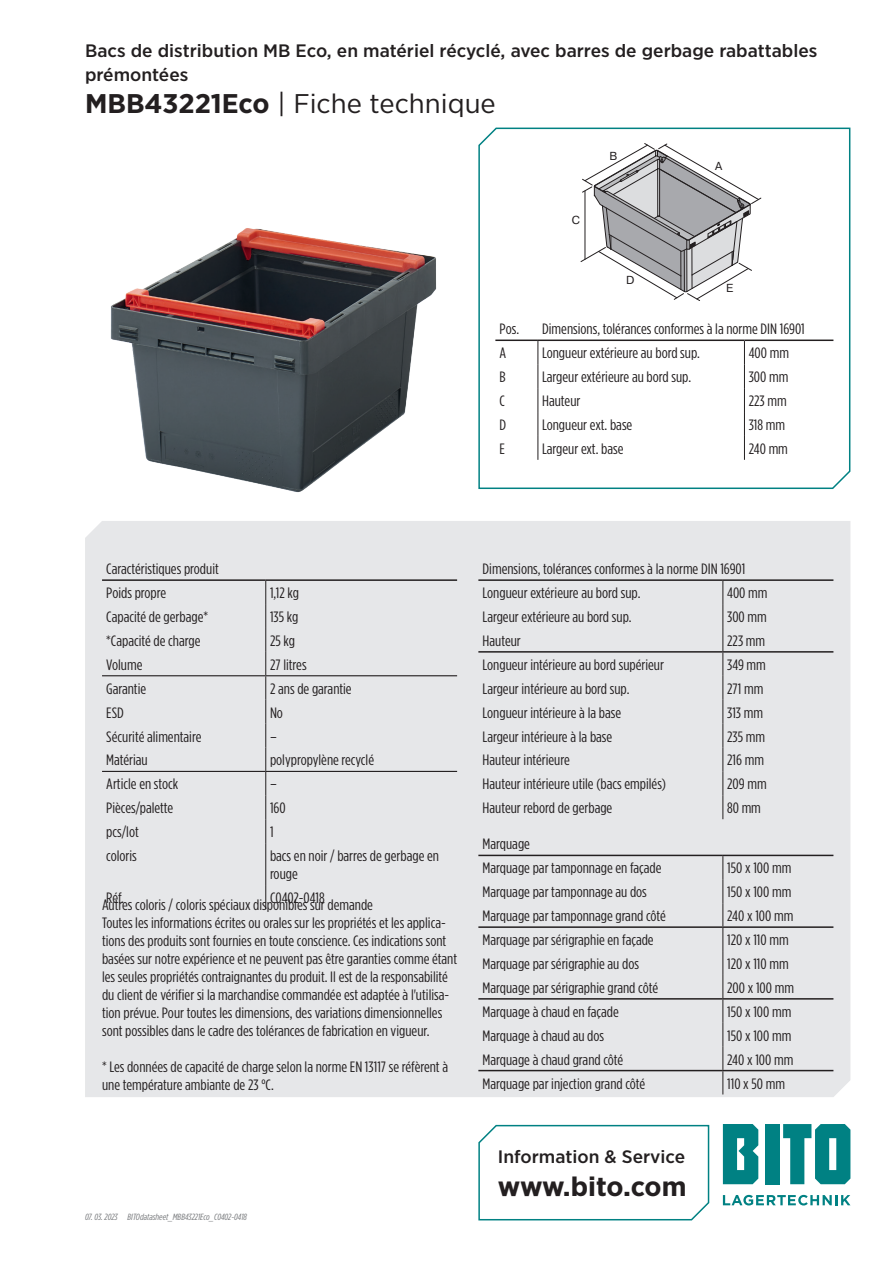
<style>
.page{position:relative;width:893px;height:1263px;background:#fff}
.page>*{position:absolute;margin:0;border:0;box-sizing:border-box;transform-origin:0 0}
.Datenblatt_Überschri{font:27px "Gotham Narrow";color:#231f20;scale:1.1 1}
.t1{font:700 27px "Gotham Narrow";letter-spacing:-.015em;color:#231f20;scale:1.1 1}
.Datenblatt_Überschri-2{font:500 18px/24px "Gotham Narrow";color:#231f20;scale:1.1 1}
.t2{font:15px/18px "Gotham Condensed";color:#231f20;scale:1.1 1}
.t3{font:11.55px "Bito Pragmatica";color:#231f20}
.Dateiname{font:italic 9px "Gotham Condensed";color:#76787b;scale:1.1 1}
.s1{font-weight:700}
</style>
<div class="page">
<div style="left:85px;top:521px;width:765px;height:576px;background:#e6e7e9"></div>
<svg style="left:723px;top:1195px;width:127px;height:10px"></svg>
<div style="left:765px;top:1124px;width:15px;height:60px;background:#008183"></div>
<svg style="left:723px;top:1124px;width:35px;height:60px;background:#1e8f91"></svg>
<svg style="left:783px;top:1124px;width:67px;height:60px"></svg>
<svg style="left:478px;top:1124px;width:232px;height:97px"></svg>
<svg style="left:478px;top:127px;width:373px;height:362px"></svg>
<img style="left:110px;top:228px;width:327px;height:265px">
<svg style="left:581px;top:143px;width:180px;height:158px"></svg>
<hr style="left:495px;top:340px;width:43px;height:1px;background:#231f20">
<hr style="left:538px;top:340px;width:206px;height:1px;background:#231f20">
<hr style="left:744px;top:340px;width:89px;height:1px;background:#231f20">
<svg style="left:537px;top:341px;width:1px;height:119px"></svg>
<svg style="left:744px;top:341px;width:1px;height:119px"></svg>
<hr style="left:478px;top:855px;width:245px;height:1px;background:#231f20">
<hr style="left:723px;top:855px;width:110px;height:1px;background:#231f20">
<hr style="left:478px;top:926px;width:245px;height:2px;background:#231f20">
<hr style="left:723px;top:926px;width:110px;height:2px;background:#231f20">
<hr style="left:478px;top:998px;width:245px;height:1px;background:#231f20">
<hr style="left:723px;top:998px;width:110px;height:1px;background:#231f20">
<hr style="left:478px;top:1070px;width:245px;height:1px;background:#231f20">
<hr style="left:723px;top:1070px;width:110px;height:1px;background:#231f20">
<svg style="left:722px;top:856px;width:1px;height:238px"></svg>
<hr style="left:102px;top:579px;width:164px;height:2px;background:#231f20">
<hr style="left:266px;top:579px;width:191px;height:2px;background:#231f20">
<hr style="left:102px;top:675px;width:164px;height:1px;background:#231f20">
<hr style="left:266px;top:675px;width:191px;height:1px;background:#231f20">
<hr style="left:102px;top:771px;width:164px;height:1px;background:#231f20">
<hr style="left:266px;top:771px;width:191px;height:1px;background:#231f20">
<svg style="left:265px;top:581px;width:1px;height:262px"></svg>
<hr style="left:265px;top:843px;width:1px;height:42px;background:#231f20">
<svg style="left:265px;top:885px;width:1px;height:24px"></svg>
<hr style="left:478px;top:579px;width:245px;height:2px;background:#231f20">
<hr style="left:723px;top:579px;width:110px;height:2px;background:#231f20">
<hr style="left:478px;top:651px;width:245px;height:2px;background:#231f20">
<hr style="left:723px;top:651px;width:110px;height:2px;background:#231f20">
<svg style="left:722px;top:581px;width:1px;height:238px"></svg>
<p class="Datenblatt_Überschri-2" style="left:85px;top:38px;width:667px">Bacs de distribution MB Eco, en matériel récyclé, avec barres de gerbage rabattables prémontées</p>
<p class="Datenblatt_Überschri" style="left:85px;top:87px;width:375px"><span class="s1">MBB43221Eco</span> | Fiche technique</p>
<p class="t3" style="left:572px;top:213px;width:10px">C</p>
<p class="t3" style="left:609px;top:149px;width:9px">B</p>
<p class="t3" style="left:626px;top:273px;width:10px">D</p>
<p class="t3" style="left:715px;top:159px;width:9px">A</p>
<p class="t3" style="left:726px;top:281px;width:9px">E</p>
<p class="t2" style="left:500px;top:320px;width:19px">Pos.</p>
<p class="t2" style="left:542px;top:320px;width:240px">Dimensions, tolérances conformes à la norme DIN 16901</p>
<p class="t2" style="left:500px;top:344px;width:8px">A</p>
<p class="t2" style="left:542px;top:344px;width:145px">Longueur extérieure au bord sup.</p>
<p class="t2" style="left:749px;top:344px;width:38px">400 mm</p>
<p class="t2" style="left:500px;top:368px;width:7px">B</p>
<p class="t2" style="left:542px;top:368px;width:137px">Largeur extérieure au bord sup.</p>
<p class="t2" style="left:749px;top:368px;width:38px">300 mm</p>
<p class="t2" style="left:500px;top:392px;width:6px">C</p>
<p class="t2" style="left:542px;top:392px;width:36px">Hauteur</p>
<p class="t2" style="left:749px;top:392px;width:36px">223 mm</p>
<p class="t2" style="left:500px;top:416px;width:8px">D</p>
<p class="t2" style="left:542px;top:416px;width:84px">Longueur ext. base</p>
<p class="t2" style="left:749px;top:416px;width:35px">318 mm</p>
<p class="t2" style="left:500px;top:439px;width:6px">E</p>
<p class="t2" style="left:542px;top:439px;width:75px">Largeur ext. base</p>
<p class="t2" style="left:749px;top:439px;width:37px">240 mm</p>
<p class="t2" style="left:106px;top:560px;width:104px">Caractéristiques produit</p>
<p class="t2" style="left:106px;top:584px;width:56px">Poids propre</p>
<p class="t2" style="left:270px;top:584px;width:28px">1,12 kg</p>
<p class="t2" style="left:106px;top:608px;width:94px">Capacité de gerbage*</p>
<p class="t2" style="left:270px;top:608px;width:27px">135 kg</p>
<p class="t2" style="left:106px;top:631px;width:87px">*Capacité de charge</p>
<p class="t2" style="left:270px;top:631px;width:24px">25 kg</p>
<p class="t2" style="left:106px;top:655px;width:34px">Volume</p>
<p class="t2" style="left:270px;top:655px;width:35px">27 litres</p>
<p class="t2" style="left:106px;top:679px;width:38px">Garantie</p>
<p class="t2" style="left:270px;top:679px;width:76px">2 ans de garantie</p>
<p class="t2" style="left:106px;top:703px;width:17px">ESD</p>
<p class="t2" style="left:270px;top:703px;width:13px">No</p>
<p class="t2" style="left:106px;top:727px;width:88px">Sécurité alimentaire</p>
<p class="t2" style="left:270px;top:727px;width:8px">–</p>
<p class="t2" style="left:106px;top:751px;width:39px">Matériau</p>
<p class="t2" style="left:270px;top:751px;width:96px">polypropylène recyclé</p>
<p class="t2" style="left:106px;top:775px;width:67px">Article en stock</p>
<p class="t2" style="left:270px;top:775px;width:8px">–</p>
<p class="t2" style="left:106px;top:799px;width:62px">Pièces/palette</p>
<p class="t2" style="left:270px;top:799px;width:16px">160</p>
<p class="t2" style="left:106px;top:823px;width:31px">pcs/lot</p>
<p class="t2" style="left:270px;top:823px;width:5px">1</p>
<p class="t2" style="left:106px;top:847px;width:29px">coloris</p>
<p class="t2" style="left:270px;top:847px;width:155px">bacs en noir / barres de gerbage en rouge</p>
<p class="t2" style="left:106px;top:888px;width:18px">Réf.</p>
<p class="t2" style="left:270px;top:888px;width:51px">C0402-0418</p>
<p class="t2" style="left:102px;top:895px;width:248px">Autres coloris / coloris spéciaux disponibles sur demande</p>
<p class="t2" style="left:102px;top:913px;width:324px">Toutes les informations écrites ou orales sur les propriétés et les applica&shy;tions des produits sont fournies en toute conscience. Ces indications sont basées sur notre expérience et ne peuvent pas être garanties comme étant les seules propriétés contraignantes du produit. Il est de la responsabilité du client de vérifier si la marchandise commandée est adaptée à l'utilisa&shy;tion prévue. Pour toutes les dimensions, des variations dimensionnelles sont possibles dans le cadre des tolérances de fabrication en vigueur.</p>
<p class="t2" style="left:102px;top:1057px;width:316px">* Les données de capacité de charge selon la norme EN 13117 se réfèrent à une température ambiante de 23 °C.</p>
<p class="Dateiname" style="left:85px;top:1212px;width:31px">07. 03. 2023</p>
<p class="Dateiname" style="left:128px;top:1212px;width:110px">BITOdatasheet_MBB43221Eco_C0402-0418</p>
<p class="t2" style="left:483px;top:560px;width:240px">Dimensions, tolérances conformes à la norme DIN 16901</p>
<p class="t2" style="left:483px;top:584px;width:145px">Longueur extérieure au bord sup.</p>
<p class="t2" style="left:727px;top:584px;width:38px">400 mm</p>
<p class="t2" style="left:483px;top:608px;width:137px">Largeur extérieure au bord sup.</p>
<p class="t2" style="left:727px;top:608px;width:38px">300 mm</p>
<p class="t2" style="left:483px;top:631px;width:36px">Hauteur</p>
<p class="t2" style="left:727px;top:631px;width:36px">223 mm</p>
<p class="t2" style="left:483px;top:655px;width:166px">Longueur intérieure au bord supérieur</p>
<p class="t2" style="left:727px;top:655px;width:37px">349 mm</p>
<p class="t2" style="left:483px;top:679px;width:135px">Largeur intérieure au bord sup.</p>
<p class="t2" style="left:727px;top:679px;width:34px">271 mm</p>
<p class="t2" style="left:483px;top:703px;width:127px">Longueur intérieure à la base</p>
<p class="t2" style="left:727px;top:703px;width:34px">313 mm</p>
<p class="t2" style="left:483px;top:727px;width:119px">Largeur intérieure à la base</p>
<p class="t2" style="left:727px;top:727px;width:36px">235 mm</p>
<p class="t2" style="left:483px;top:751px;width:81px">Hauteur intérieure</p>
<p class="t2" style="left:727px;top:751px;width:35px">216 mm</p>
<p class="t2" style="left:483px;top:775px;width:168px">Hauteur intérieure utile (bacs empilés)</p>
<p class="t2" style="left:727px;top:775px;width:37px">209 mm</p>
<p class="t2" style="left:483px;top:799px;width:119px">Hauteur rebord de gerbage</p>
<p class="t2" style="left:727px;top:799px;width:32px">80 mm</p>
<p class="t2" style="left:483px;top:835px;width:45px">Marquage</p>
<p class="t2" style="left:483px;top:859px;width:164px">Marquage par tamponnage en façade</p>
<p class="t2" style="left:727px;top:859px;width:60px">150 x 100 mm</p>
<p class="t2" style="left:483px;top:883px;width:151px">Marquage par tamponnage au dos</p>
<p class="t2" style="left:727px;top:883px;width:60px">150 x 100 mm</p>
<p class="t2" style="left:483px;top:907px;width:168px">Marquage par tamponnage grand côté</p>
<p class="t2" style="left:727px;top:907px;width:62px">240 x 100 mm</p>
<p class="t2" style="left:483px;top:931px;width:157px">Marquage par sérigraphie en façade</p>
<p class="t2" style="left:727px;top:931px;width:57px">120 x 110 mm</p>
<p class="t2" style="left:483px;top:954px;width:144px">Marquage par sérigraphie au dos</p>
<p class="t2" style="left:727px;top:954px;width:57px">120 x 110 mm</p>
<p class="t2" style="left:483px;top:978px;width:161px">Marquage par sérigraphie grand côté</p>
<p class="t2" style="left:727px;top:978px;width:62px">200 x 100 mm</p>
<p class="t2" style="left:483px;top:1002px;width:125px">Marquage à chaud en façade</p>
<p class="t2" style="left:727px;top:1002px;width:60px">150 x 100 mm</p>
<p class="t2" style="left:483px;top:1026px;width:112px">Marquage à chaud au dos</p>
<p class="t2" style="left:727px;top:1026px;width:60px">150 x 100 mm</p>
<p class="t2" style="left:483px;top:1050px;width:129px">Marquage à chaud grand côté</p>
<p class="t2" style="left:727px;top:1050px;width:62px">240 x 100 mm</p>
<p class="t2" style="left:483px;top:1074px;width:149px">Marquage par injection grand côté</p>
<p class="t2" style="left:727px;top:1074px;width:54px">110 x 50 mm</p>
<p class="Datenblatt_Überschri-2" style="left:498px;top:1144px;width:172px">Information &amp; Service</p>
<h1 class="t1" style="left:498px;top:1169px;width:173px">www.bito.com</h1>
</div>
